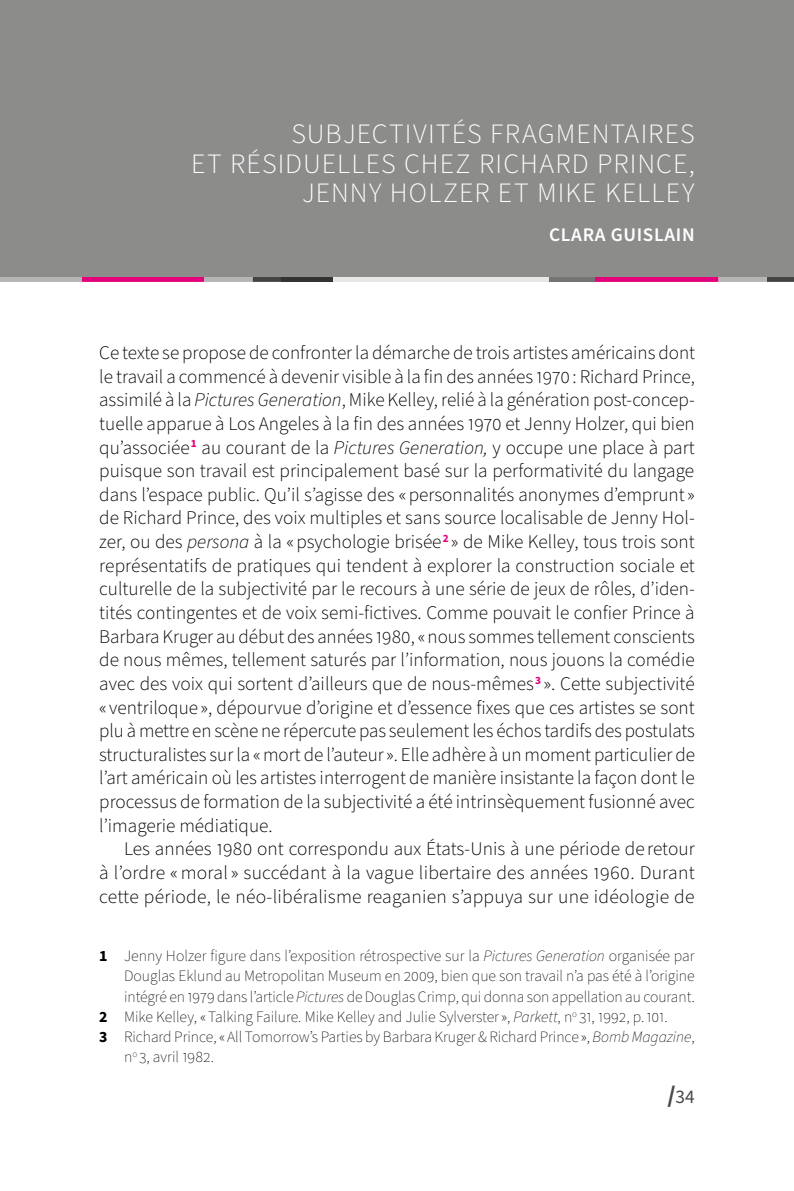
<style>
.page{position:relative;width:794px;height:1191px;background:#fff}
.page>*{position:absolute;margin:0;border:0;box-sizing:border-box;transform-origin:0 0}
.article__titre{font:300 28px/29.8px "Source Sans Pro";letter-spacing:.04em;color:#fff;text-align:right}
.texte_sans{font:300 19.25px/23.6px "Source Sans Pro";color:#000;text-align:justify}
.texte{font:300 19.25px/23.6px "Source Sans Pro";letter-spacing:.01em;color:#000;text-align:justify}
.auteur__nom{font:600 19.25px "Source Sans Pro";letter-spacing:.035em;color:#fff}
.t1{font:19.25px "Source Sans Pro";color:#4a4a49}
.note{font:200 15.75px/20.1px "Source Sans Pro";color:#000;text-align:justify}
.s1{font-style:italic}
.s2{font-weight:700}
.s3{font-weight:700;font-size:24.5px}
</style>
<div class="page">
<svg style="left:0;top:277px;width:794px;height:5px;background:#c04f8b"></svg>
<div style="left:549px;top:277px;width:46px;height:5px;background:#757474"></div>
<div style="left:332px;top:277px;width:217px;height:5px;background:#e8e7e7"></div>
<div style="left:281px;top:277px;width:51px;height:5px;background:#333332"></div>
<div style="left:0;top:0;width:794px;height:277px;background:#8c8c8b"></div>
<p class="article__titre" style="left:191px;top:119px;width:505px">SUBJECTIVITÉS FRAGMENTAIRES<br>ET RÉSIDUELLES CHEZ RICHARD PRINCE,<br>JENNY HOLZER ET MIKE KELLEY</p>
<p class="auteur__nom" style="left:549px;top:222px;width:147px">CLARA GUISLAIN</p>
<p class="texte_sans" style="left:99px;top:341px;width:597px">Ce texte se propose de confronter la démarche de trois artistes américains dont le travail a commencé à devenir visible à la fin des années 1970 : Richard Prince, assimilé à la <span class="s1">Pictures Generation</span>, Mike Kelley, relié à la génération post-concep&shy;tuelle apparue à Los Angeles à la fin des années 1970 et Jenny Holzer, qui bien qu’associée <sup>1</sup> au courant de la <span class="s1">Pictures Generation,</span> y occupe une place à part puisque son travail est principalement basé sur la performativité du langage dans l’espace public. Qu’il s’agisse des « personnalités anonymes d’emprunt » de Richard Prince, des voix multiples et sans source localisable de Jenny Hol&shy;zer, ou des <span class="s1">persona</span> à la « psychologie brisée <sup>2</sup> » de Mike Kelley, tous trois sont représentatifs de pratiques qui tendent à explorer la construction sociale et culturelle de la subjectivité par le recours à une série de jeux de rôles, d’iden&shy;tités contingentes et de voix semi-fictives. Comme pouvait le confier Prince à Barbara Kruger au début des années 1980, « nous sommes tellement conscients de nous mêmes, tellement saturés par l’information, nous jouons la comédie avec des voix qui sortent d’ailleurs que de nous-mêmes <sup>3</sup> ». Cette subjectivité « ventriloque », dépourvue d’origine et d’essence fixes que ces artistes se sont plu à mettre en scène ne répercute pas seulement les échos tardifs des postulats structuralistes sur la « mort de l’auteur ». Elle adhère à un moment particulier de l’art américain où les artistes interrogent de manière insistante la façon dont le processus de formation de la subjectivité a été intrinsèquement fusionné avec l’imagerie médiatique.</p>
<p class="texte" style="left:99px;top:837px;width:597px;text-indent:25px">Les années 1980 ont correspondu aux États-Unis à une période de retour à l’ordre « moral » succédant à la vague libertaire des années 1960. Durant cette période, le néo-libéralisme reaganien s’appuya sur une idéologie de</p>
<p class="note" style="left:124px;top:946px;width:572px;text-indent:-25px"><span class="s2">1</span> Jenny Holzer figure dans l’exposition rétrospective sur la <span class="s1">Pictures Generation</span> organisée par Douglas Eklund au Metropolitan Museum en 2009, bien que son travail n’a pas été à l’origine intégré en 1979 dans l’article <span class="s1">Pictures</span> de Douglas Crimp, qui donna son appellation au courant.</p>
<p class="note" style="left:99px;top:1007px;width:570px"><span class="s2">2</span> Mike Kelley, « Talking Failure. Mike Kelley and Julie Sylverster », <span class="s1">Parkett</span>, n<sup>o</sup> 31, 1992, p. 101.</p>
<p class="note" style="left:124px;top:1027px;width:572px;text-indent:-25px"><span class="s2">3</span> Richard Prince, « All Tomorrow’s Parties by Barbara Kruger &amp; Richard Prince », <span class="s1">Bomb Magazine</span>, n<sup>o</sup> 3, avril 1982.</p>
<p class="t1" style="left:667px;top:1083px;width:29px"><span class="s3">/</span>34</p>
</div>
